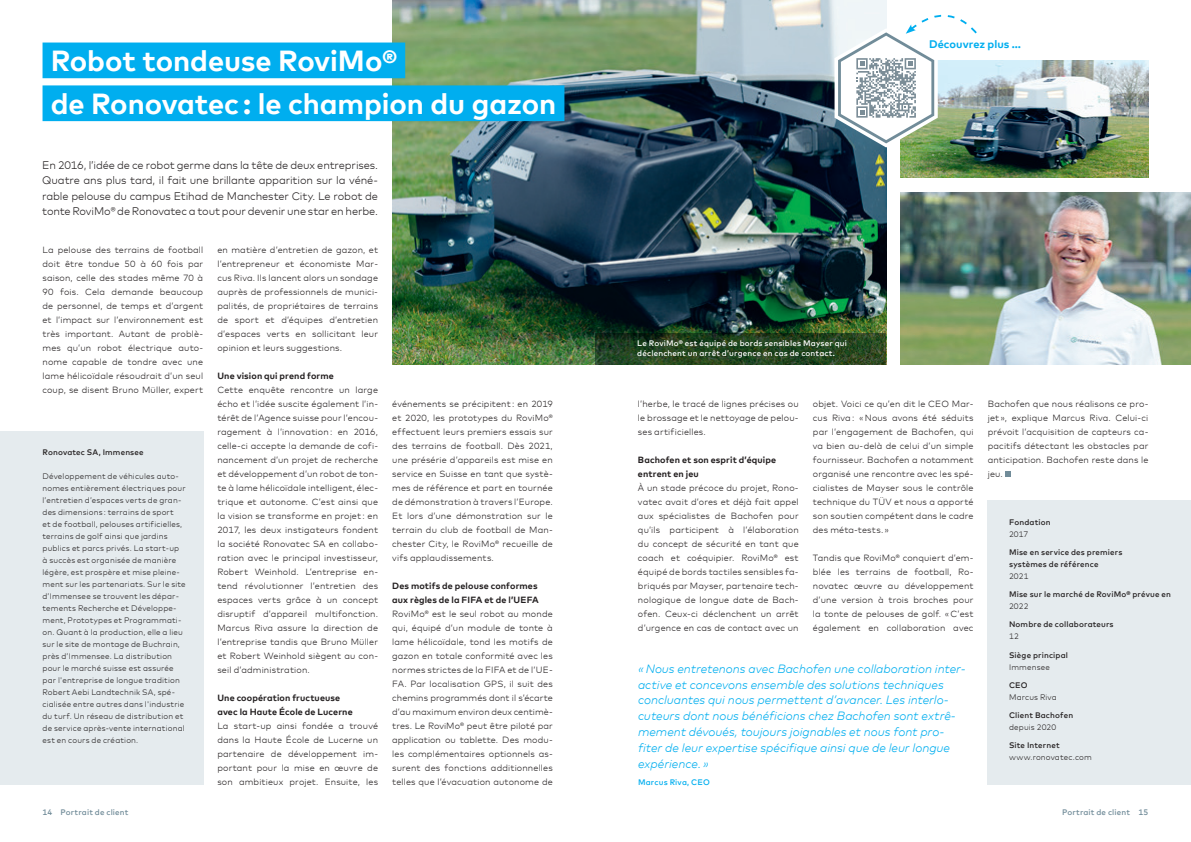
<style>
.page{position:relative;width:1191px;height:842px;background:#fff}
.page>*{position:absolute;margin:0;border:0;box-sizing:border-box;transform-origin:0 0}
.t1{font:700 29px/42.9px "Mark Offc Pro";color:#fff}
.t2{font:italic 300 12px/15.8px "Mark Offc Pro";color:#00aeef}
.t3{font:300 11px/15.5px "Mark Offc Pro";letter-spacing:-.01em;color:#231f20;text-align:justify}
.t4{font:700 11px "Mark Offc Pro";letter-spacing:.005em;color:#00aeef}
.t5{font:300 9px/14px "Mark Offc Pro";letter-spacing:.015em;color:#231f20;text-align:justify}
.t6{font:700 9px/14px "Mark Offc Pro";letter-spacing:.015em;color:#231f20}
.t7{font:300 8px/12px "Mark Offc Pro";letter-spacing:.02em;color:#231f20}
.t8{font:500 8px/12px "Mark Offc Pro";letter-spacing:.02em;color:#231f20}
.t9{font:500 8px/10px "Mark Offc Pro";letter-spacing:.02em;color:#fff}
.t10{font:500 8px "Mark Offc Pro";letter-spacing:.02em;color:#718c99}
.t11{font:500 8px "Mark Offc Pro";letter-spacing:.015em;color:#00aeef}
</style>
<div class="page">
<img style="left:392px;top:0;width:494px;height:365px">
<img style="left:900px;top:60px;width:248px;height:118px">
<svg style="left:595px;top:333px;width:291px;height:32px;background:#23421f"></svg>
<img style="left:900px;top:192px;width:291px;height:173px">
<div style="left:0;top:431px;width:203px;height:353px;background:#e5ebee"></div>
<div style="left:987px;top:500px;width:204px;height:285px;background:#e5ebee"></div>
<div style="left:43px;top:43px;width:362px;height:35px;background:#00aeef"></div>
<div style="left:43px;top:85px;width:521px;height:36px;background:#00aeef"></div>
<svg style="left:1005px;top:471px;width:5px;height:6px"></svg>
<svg style="left:834px;top:0;width:144px;height:147px"></svg>
<h1 class="t1" style="left:51px;top:36px;width:507px">Robot tondeuse RoviMo®<br>de Ronovatec : le champion du gazon</h1>
<p class="t3" style="left:42px;top:156px;width:337px">En 2016, l’idée de ce robot germe dans la tête de deux entreprises.<br>Quatre ans plus tard, il fait une brillante apparition sur la véné&shy;rable pelouse du campus Etihad de Manchester City. Le robot de tonte RoviMo® de Ronovatec a tout pour devenir une star en herbe.</p>
<p class="t5" style="left:43px;top:242px;width:162px">La pelouse des terrains de football doit être tondue 50 à 60 fois par saison, celle des stades même 70 à 90 fois. Cela demande beaucoup de personnel, de temps et d’argent et l’impact sur l’environnement est très important. Autant de problè&shy;mes qu’un robot électrique auto&shy;nome capable de tondre avec une lame hélicoïdale résoudrait d’un seul coup, se disent Bruno Müller, expert</p>
<p class="t5" style="left:217px;top:242px;width:162px">en matière d’entretien de gazon, et l’entrepreneur et économiste Mar&shy;cus Riva. Ils lancent alors un sondage auprès de professionnels de munici&shy;palités, de propriétaires de terrains de sport et d’équipes d’entretien d’espaces verts en sollicitant leur opinion et leurs suggestions.</p>
<p class="t6" style="left:217px;top:368px;width:118px">Une vision qui prend forme</p>
<p class="t5" style="left:217px;top:382px;width:162px">Cette enquête rencontre un large écho et l’idée suscite également l’in&shy;térêt de l’Agence suisse pour l’encou&shy;ragement à l’innovation: en 2016, celle-ci accepte la demande de cofi&shy;nancement d’un projet de recherche et développement d’un robot de ton&shy;te à lame hélicoïdale intelligent, élec&shy;trique et autonome. C’est ainsi que la vision se transforme en projet : en 2017, les deux instigateurs fondent la société Ronovatec SA en collabo&shy;ration avec le principal investisseur, Robert Weinhold. L’entreprise en&shy;tend révolutionner l’entretien des espaces verts grâce à un concept disruptif d’appareil multifonction.<br>Marcus Riva assure la direction de l’entreprise tandis que Bruno Müller et Robert Weinhold siègent au con&shy;seil d’administration.</p>
<p class="t6" style="left:217px;top:690px;width:137px">Une coopération fructueuse avec la Haute École de Lucerne</p>
<p class="t5" style="left:217px;top:718px;width:162px">La start-up ainsi fondée a trouvé dans la Haute École de Lucerne un partenaire de développement im&shy;portant pour la mise en œuvre de son ambitieux projet. Ensuite, les</p>
<p class="t8" style="left:43px;top:445px;width:103px">Ronovatec SA, Immensee</p>
<p class="t7" style="left:43px;top:469px;width:145px">Développement de véhicules auto&shy;nomes entièrement électriques pour l’entretien d’espaces verts de gran&shy;des dimensions : terrains de sport<br>et de football, pelouses artificielles, terrains de golf ainsi que jardins publics et parcs privés. La start-up à succès est organisée de manière légère, est prospère et mise pleine&shy;ment sur les partenariats. Sur le site d’Immensee se trouvent les dépar&shy;tements Recherche et Développe&shy;ment, Prototypes et Programmati&shy;on. Quant à la production, elle a lieu sur le site de montage de Buchrain, près d’Immensee. La distribution pour le marché suisse est assurée par l'entreprise de longue tradition Robert Aebi Landtechnik SA, spé&shy;cialisée entre autres dans l'industrie du turf. Un réseau de distribution et de service après-vente international est en cours de création.</p>
<p class="t5" style="left:392px;top:396px;width:162px">événements se précipitent : en 2019 et 2020, les prototypes du RoviMo® effectuent leurs premiers essais sur des terrains de football. Dès 2021, une présérie d’appareils est mise en service en Suisse en tant que systè&shy;mes de référence et part en tournée de démonstration à travers l’Europe.<br>Et lors d’une démonstration sur le terrain du club de football de Man&shy;chester City, le RoviMo® recueille de vifs applaudissements.</p>
<p class="t6" style="left:392px;top:578px;width:148px">Des motifs de pelouse conformes aux règles de la FIFA et de l’UEFA</p>
<p class="t5" style="left:392px;top:606px;width:162px">RoviMo® est le seul robot au monde qui, équipé d’un module de tonte à lame hélicoïdale, tond les motifs de gazon en totale conformité avec les normes strictes de la FIFA et de l’UE-FA. Par localisation GPS, il suit des chemins programmés dont il s’écarte d’au maximum environ deux centimè&shy;tres. Le RoviMo® peut être piloté par application ou tablette. Des modu&shy;les complémentaires optionnels as&shy;surent des fonctions additionnelles telles que l’évacuation autonome de</p>
<p class="t4" style="left:929px;top:35px;width:93px">Découvrez plus …</p>
<p class="t9" style="left:637px;top:338px;width:211px">Le RoviMo® est équipé de bords sensibles Mayser qui déclenchent un arrêt d’urgence en cas de contact.</p>
<p class="t5" style="left:638px;top:396px;width:162px">l’herbe, le tracé de lignes précises ou le brossage et le nettoyage de pelou&shy;ses artificielles.</p>
<p class="t6" style="left:638px;top:452px;width:140px">Bachofen et son esprit d’équipe entrent en jeu</p>
<p class="t5" style="left:638px;top:480px;width:162px">À un stade précoce du projet, Rono&shy;vatec avait d’ores et déjà fait appel aux spécialistes de Bachofen pour qu’ils participent à l’élaboration du concept de sécurité en tant que coach et coéquipier. RoviMo® est équipé de bords tactiles sensibles fa&shy;briqués par Mayser, partenaire tech&shy;nologique de longue date de Bach&shy;ofen. Ceux-ci déclenchent un arrêt d’urgence en cas de contact avec un</p>
<p class="t5" style="left:813px;top:396px;width:162px">objet. Voici ce qu’en dit le CEO Mar&shy;cus Riva: «Nous avons été séduits par l’engagement de Bachofen, qui va bien au-delà de celui d’un simple fournisseur. Bachofen a notamment organisé une rencontre avec les spé&shy;cialistes de Mayser sous le contrôle technique du TÜV et nous a apporté son soutien compétent dans le cadre des méta-tests. »</p>
<p class="t5" style="left:813px;top:550px;width:162px">Tandis que RoviMo® conquiert d’em&shy;blée les terrains de football, Ro&shy;novatec œuvre au développement d’une version à trois broches pour la tonte de pelouses de golf. «C’est également en collaboration avec</p>
<p class="t2" style="left:638px;top:660px;width:329px">«Nous entretenons avec Bachofen une collaboration inter&shy;active et concevons ensemble des solutions techniques concluantes qui nous permettent d’avancer. Les interlo&shy;cuteurs dont nous bénéficions chez Bachofen sont extrê&shy;mement dévoués, toujours joignables et nous font pro&shy;fiter de leur expertise spécifique ainsi que de leur longue expérience. »</p>
<p class="t11" style="left:638px;top:776px;width:73px">Marcus Riva, CEO</p>
<p class="t5" style="left:987px;top:396px;width:162px">Bachofen que nous réalisons ce pro&shy;jet », explique Marcus Riva. Celui-ci prévoit l’acquisition de capteurs ca&shy;pacitifs détectant les obstacles par anticipation. Bachofen reste dans le jeu.</p>
<p class="t8" style="left:1009px;top:515px;width:43px">Fondation</p>
<p class="t7" style="left:1009px;top:527px;width:21px">2017</p>
<p class="t8" style="left:1009px;top:545px;width:115px">Mise en service des premiers systèmes de référence</p>
<p class="t7" style="left:1009px;top:569px;width:21px">2021</p>
<p class="t8" style="left:1009px;top:588px;width:163px">Mise sur le marché de RoviMo® prévue en</p>
<p class="t7" style="left:1009px;top:600px;width:21px">2022</p>
<p class="t8" style="left:1009px;top:618px;width:106px">Nombre de collaborateurs</p>
<p class="t7" style="left:1009px;top:630px;width:11px">12</p>
<p class="t8" style="left:1009px;top:648px;width:60px">Siège principal</p>
<p class="t7" style="left:1009px;top:660px;width:42px">Immensee</p>
<p class="t8" style="left:1009px;top:678px;width:20px">CEO</p>
<p class="t7" style="left:1009px;top:690px;width:49px">Marcus Riva</p>
<p class="t8" style="left:1009px;top:709px;width:66px">Client Bachofen</p>
<p class="t7" style="left:1009px;top:721px;width:49px">depuis 2020</p>
<p class="t8" style="left:1009px;top:739px;width:52px">Site Internet</p>
<p class="t7" style="left:1009px;top:751px;width:84px">www.ronovatec.com</p>
<p class="t10" style="left:60px;top:807px;width:70px">Portrait de client</p>
<p class="t10" style="left:1062px;top:807px;width:70px">Portrait de client</p>
<p class="t10" style="left:43px;top:807px;width:11px">14</p>
<p class="t10" style="left:1138px;top:807px;width:11px">15</p>
</div>
